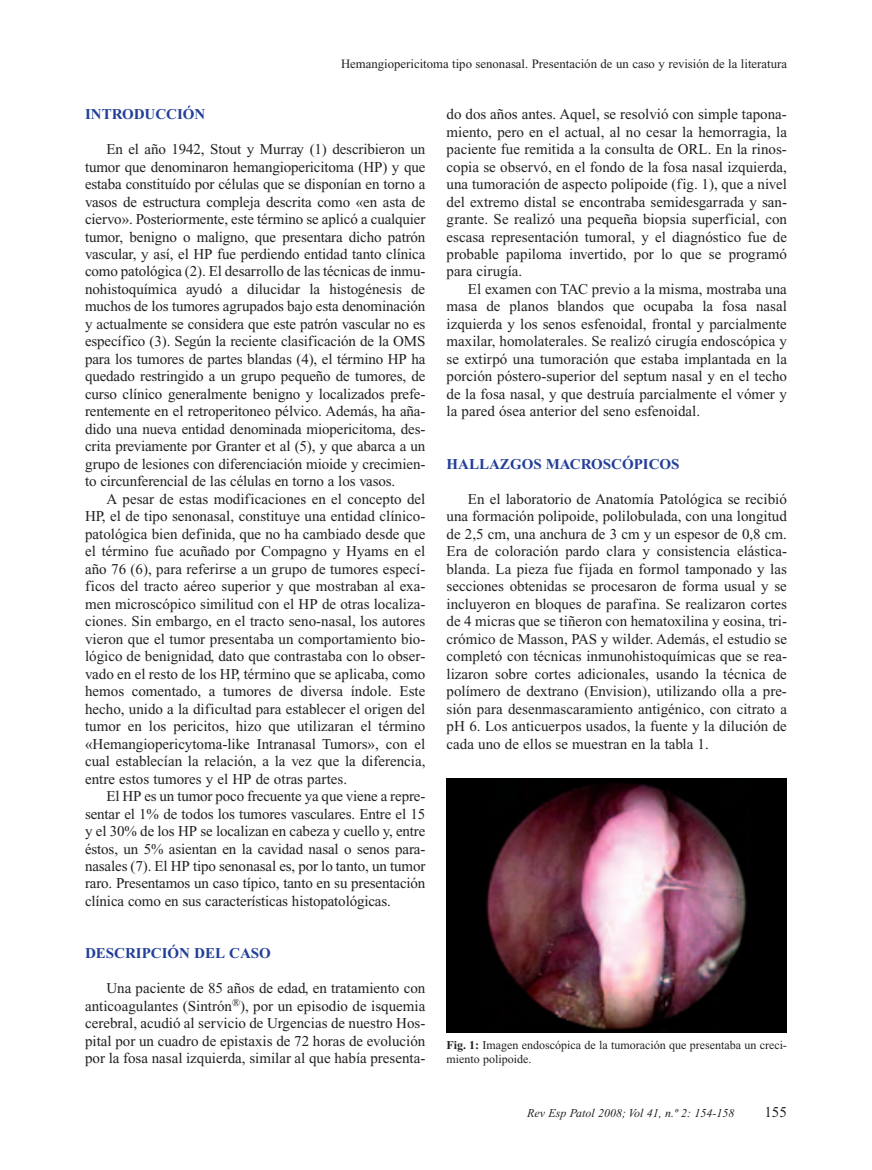
<style>
.page{position:relative;width:872px;height:1170px;background:#fff}
.page>*{position:absolute;margin:0;border:0;box-sizing:border-box;transform-origin:0 0}
.t1{font:15px/17.5px "Times New Roman";color:#231f20;text-align:justify}
.t2{font:700 15px "Times New Roman";color:#223f99}
.t3{font:12.75px "Times New Roman";color:#231f20}
.t4{font:12px/14.2px "Times New Roman";color:#231f20}
.t5{font:italic 12px "Times New Roman";color:#231f20}
.s1{font-weight:700}
</style>
<div class="page">
<img style="left:446px;top:778px;width:341px;height:254px">
<p class="t3" style="left:341px;top:60px;width:447px">Hemangiopericitoma tipo senonasal. Presentación de un caso y revisión de la literatura</p>
<p class="t2" style="left:85px;top:109px;width:122px">INTRODUCCIÓN</p>
<p class="t1" style="left:85px;top:142px;width:342px;text-indent:21px">En el año 1942, Stout y Murray (1) describieron un tumor que denominaron hemangiopericitoma (HP) y que estaba constituído por células que se disponían en torno a vasos de estructura compleja descrita como «en asta de ciervo». Posteriormente, este término se aplicó a cualquier tumor, benigno o maligno, que presentara dicho patrón vascular, y así, el HP fue perdiendo entidad tanto clínica como patológica (2). El desarrollo de las técnicas de inmu&shy;nohistoquímica ayudó a dilucidar la histogénesis de muchos de los tumores agrupados bajo esta denominación y actualmente se considera que este patrón vascular no es específico (3). Según la reciente clasificación de la OMS para los tumores de partes blandas (4), el término HP ha quedado restringido a un grupo pequeño de tumores, de curso clínico generalmente benigno y localizados prefe&shy;rentemente en el retroperitoneo pélvico. Además, ha aña&shy;dido una nueva entidad denominada miopericitoma, des&shy;crita previamente por Granter et al (5), y que abarca a un grupo de lesiones con diferenciación mioide y crecimien&shy;to circunferencial de las células en torno a los vasos.</p>
<p class="t1" style="left:85px;top:491px;width:342px;text-indent:21px">A pesar de estas modificaciones en el concepto del HP, el de tipo senonasal, constituye una entidad clínico&shy;patológica bien definida, que no ha cambiado desde que el término fue acuñado por Compagno y Hyams en el año 76 (6), para referirse a un grupo de tumores especí&shy;ficos del tracto aéreo superior y que mostraban al exa&shy;men microscópico similitud con el HP de otras localiza&shy;ciones. Sin embargo, en el tracto seno-nasal, los autores vieron que el tumor presentaba un comportamiento bio&shy;lógico de benignidad, dato que contrastaba con lo obser&shy;vado en el resto de los HP, término que se aplicaba, como hemos comentado, a tumores de diversa índole. Este hecho, unido a la dificultad para establecer el origen del tumor en los pericitos, hizo que utilizaran el término «Hemangiopericytoma-like Intranasal Tumors», con el cual establecían la relación, a la vez que la diferencia, entre estos tumores y el HP de otras partes.</p>
<p class="t1" style="left:85px;top:788px;width:342px;text-indent:21px">El HP es un tumor poco frecuente ya que viene a repre&shy;sentar el 1% de todos los tumores vasculares. Entre el 15 y el 30% de los HP se localizan en cabeza y cuello y, entre éstos, un 5% asientan en la cavidad nasal o senos para&shy;nasales (7). El HP tipo senonasal es, por lo tanto, un tumor raro. Presentamos un caso típico, tanto en su presentación clínica como en sus características histopatológicas.</p>
<p class="t2" style="left:85px;top:948px;width:187px">DESCRIPCIÓN DEL CASO</p>
<p class="t1" style="left:85px;top:980px;width:342px;text-indent:21px">Una paciente de 85 años de edad, en tratamiento con anticoagulantes (Sintrón<sup>®</sup>), por un episodio de isquemia cerebral, acudió al servicio de Urgencias de nuestro Hos&shy;pital por un cuadro de epistaxis de 72 horas de evolución por la fosa nasal izquierda, similar al que había presenta-</p>
<p class="t1" style="left:446px;top:107px;width:342px">do dos años antes. Aquel, se resolvió con simple tapona&shy;miento, pero en el actual, al no cesar la hemorragia, la paciente fue remitida a la consulta de ORL. En la rinos&shy;copia se observó, en el fondo de la fosa nasal izquierda, una tumoración de aspecto polipoide (fig. 1), que a nivel del extremo distal se encontraba semidesgarrada y san&shy;grante. Se realizó una pequeña biopsia superficial, con escasa representación tumoral, y el diagnóstico fue de probable papiloma invertido, por lo que se programó para cirugía.</p>
<p class="t1" style="left:446px;top:281px;width:342px;text-indent:21px">El examen con TAC previo a la misma, mostraba una masa de planos blandos que ocupaba la fosa nasal izquierda y los senos esfenoidal, frontal y parcialmente maxilar, homolaterales. Se realizó cirugía endoscópica y se extirpó una tumoración que estaba implantada en la porción póstero-superior del septum nasal y en el techo de la fosa nasal, y que destruía parcialmente el vómer y la pared ósea anterior del seno esfenoidal.</p>
<p class="t2" style="left:446px;top:459px;width:234px">HALLAZGOS MACROSCÓPICOS</p>
<p class="t1" style="left:446px;top:491px;width:342px;text-indent:21px">En el laboratorio de Anatomía Patológica se recibió una formación polipoide, polilobulada, con una longitud de 2,5 cm, una anchura de 3 cm y un espesor de 0,8 cm.<br>Era de coloración pardo clara y consistencia elástica&shy;blanda. La pieza fue fijada en formol tamponado y las secciones obtenidas se procesaron de forma usual y se incluyeron en bloques de parafina. Se realizaron cortes de 4 micras que se tiñeron con hematoxilina y eosina, tri&shy;crómico de Masson, PAS y wilder. Además, el estudio se completó con técnicas inmunohistoquímicas que se rea&shy;lizaron sobre cortes adicionales, usando la técnica de polímero de dextrano (Envision), utilizando olla a pre&shy;sión para desenmascaramiento antigénico, con citrato a pH 6. Los anticuerpos usados, la fuente y la dilución de cada uno de ellos se muestran en la tabla 1.</p>
<p class="t4" style="left:446px;top:1039px;width:342px"><span class="s1">Fig. 1:</span> Imagen endoscópica de la tumoración que presentaba un creci&shy;miento polipoide.</p>
<p class="t5" style="left:527px;top:1108px;width:209px">Rev Esp Patol 2008; Vol 41, n.º 2: 154-158</p>
<p class="t1" style="left:764px;top:1104px;width:24px">155</p>
</div>
